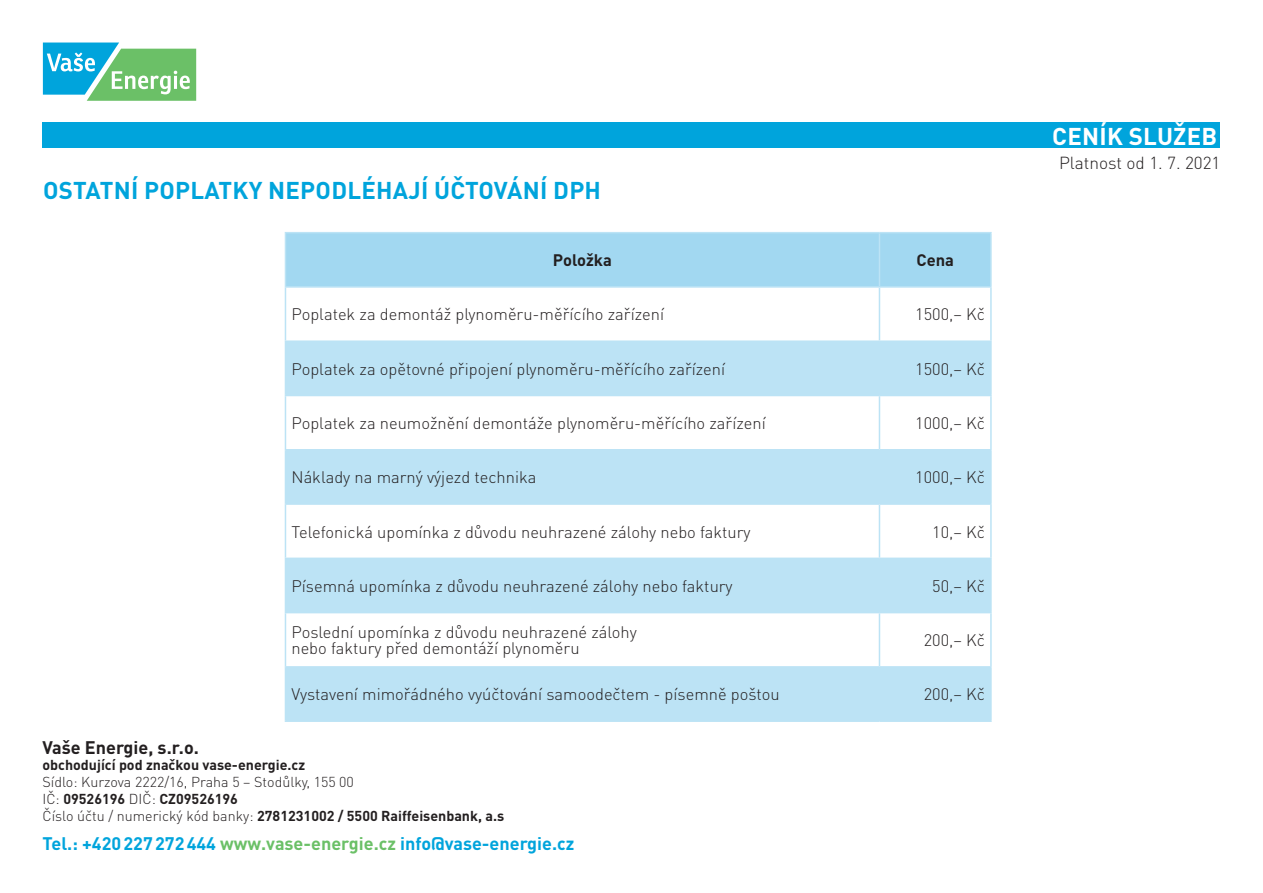
<style>
.page{position:relative;width:1263px;height:893px;background:#fff}
.page>*{position:absolute;margin:0;border:0;box-sizing:border-box;transform-origin:0 0}
.Velky_nadpis{font:700 24px "DIN Pro";letter-spacing:.01em;color:#00a4dc}
.Velky_nadpis-2{font:700 24px "DIN Pro";letter-spacing:.01em;color:#fff}
.text{font:700 18px "DIN Pro";color:#00a4dc}
.mezinadpis_verzalky{font:700 18px "DIN Pro";color:#231f20}
.mezinadpis{font:300 17.25px "DIN Pro";color:#231f20}
.tabulka_uvnitr{font:300 16.5px/16.5px "DIN Pro";color:#231f20}
.tabulka_kategorie{font:700 16.5px "DIN Pro";color:#231f20}
.t1{font:700 14.25px "DIN Pro";color:#231f20}
.t2{font:300 14.25px "DIN Pro";color:#231f20}
.s1{font-weight:300}
.s2{color:#6bc067}
</style>
<div class="page">
<div style="left:286px;top:233px;width:704px;height:53px;background:#a2d8f1"></div>
<svg style="left:286px;top:342px;width:704px;height:378px;fill:#bce3f5"></svg>
<hr style="left:285px;top:232px;width:594px;height:1px;background:#bce3f5">
<hr style="left:285px;top:233px;width:1px;height:53px;background:#bce3f5">
<hr style="left:879px;top:232px;width:113px;height:1px;background:#bce3f5">
<hr style="left:879px;top:233px;width:1px;height:53px;background:#bce3f5">
<hr style="left:990px;top:233px;width:2px;height:53px;background:#bce3f5">
<hr style="left:285px;top:286px;width:594px;height:2px;background:#bce3f5">
<hr style="left:285px;top:288px;width:1px;height:52px;background:#bce3f5">
<hr style="left:879px;top:286px;width:113px;height:2px;background:#bce3f5">
<hr style="left:879px;top:288px;width:1px;height:52px;background:#bce3f5">
<hr style="left:990px;top:288px;width:2px;height:52px;background:#bce3f5">
<hr style="left:285px;top:340px;width:594px;height:2px;background:#bce3f5">
<hr style="left:285px;top:342px;width:1px;height:53px;background:#bce3f5">
<hr style="left:879px;top:340px;width:113px;height:2px;background:#bce3f5">
<hr style="left:879px;top:342px;width:1px;height:53px;background:#bce3f5">
<hr style="left:990px;top:342px;width:2px;height:53px;background:#bce3f5">
<hr style="left:285px;top:395px;width:594px;height:1px;background:#bce3f5">
<hr style="left:285px;top:396px;width:1px;height:53px;background:#bce3f5">
<hr style="left:879px;top:395px;width:113px;height:1px;background:#bce3f5">
<hr style="left:879px;top:396px;width:1px;height:53px;background:#bce3f5">
<hr style="left:990px;top:396px;width:2px;height:53px;background:#bce3f5">
<hr style="left:285px;top:449px;width:594px;height:1px;background:#bce3f5">
<hr style="left:285px;top:450px;width:1px;height:53px;background:#bce3f5">
<hr style="left:879px;top:449px;width:113px;height:1px;background:#bce3f5">
<hr style="left:879px;top:450px;width:1px;height:53px;background:#bce3f5">
<hr style="left:990px;top:450px;width:2px;height:53px;background:#bce3f5">
<hr style="left:285px;top:503px;width:594px;height:2px;background:#bce3f5">
<hr style="left:285px;top:505px;width:1px;height:53px;background:#bce3f5">
<hr style="left:879px;top:503px;width:113px;height:2px;background:#bce3f5">
<hr style="left:879px;top:505px;width:1px;height:53px;background:#bce3f5">
<hr style="left:990px;top:505px;width:2px;height:53px;background:#bce3f5">
<hr style="left:285px;top:558px;width:594px;height:1px;background:#bce3f5">
<hr style="left:285px;top:559px;width:1px;height:53px;background:#bce3f5">
<hr style="left:879px;top:558px;width:113px;height:1px;background:#bce3f5">
<hr style="left:879px;top:559px;width:1px;height:53px;background:#bce3f5">
<hr style="left:990px;top:559px;width:2px;height:53px;background:#bce3f5">
<hr style="left:285px;top:612px;width:594px;height:1px;background:#bce3f5">
<hr style="left:285px;top:613px;width:1px;height:53px;background:#bce3f5">
<hr style="left:879px;top:612px;width:113px;height:1px;background:#bce3f5">
<hr style="left:879px;top:613px;width:1px;height:53px;background:#bce3f5">
<hr style="left:990px;top:613px;width:2px;height:53px;background:#bce3f5">
<hr style="left:285px;top:666px;width:594px;height:2px;background:#bce3f5">
<hr style="left:285px;top:668px;width:1px;height:52px;background:#bce3f5">
<hr style="left:879px;top:666px;width:113px;height:2px;background:#bce3f5">
<hr style="left:879px;top:668px;width:1px;height:52px;background:#bce3f5">
<hr style="left:990px;top:668px;width:2px;height:52px;background:#bce3f5">
<hr style="left:285px;top:720px;width:594px;height:2px;background:#bce3f5">
<hr style="left:879px;top:720px;width:113px;height:2px;background:#bce3f5">
<div style="left:43px;top:122px;width:1177px;height:26px;background:#00a4dc"></div>
<svg style="left:43px;top:43px;width:153px;height:58px"></svg>
<p class="Velky_nadpis" style="left:43px;top:174px;width:560px">OSTATNÍ POPLATKY NEPODLÉHAJÍ ÚČTOVÁNÍ DPH</p>
<p class="tabulka_kategorie" style="left:553px;top:249px;width:61px">Položka</p>
<p class="tabulka_kategorie" style="left:916px;top:249px;width:39px">Cena</p>
<p class="tabulka_uvnitr" style="left:291px;top:305px;width:374px">Poplatek za demontáž plynoměru-měřícího zařízení</p>
<p class="tabulka_uvnitr" style="left:915px;top:305px;width:71px">1500,– Kč</p>
<p class="tabulka_uvnitr" style="left:291px;top:360px;width:435px">Poplatek za opětovné připojení plynoměru-měřícího zařízení</p>
<p class="tabulka_uvnitr" style="left:915px;top:360px;width:71px">1500,– Kč</p>
<p class="tabulka_uvnitr" style="left:291px;top:414px;width:476px">Poplatek za neumožnění demontáže plynoměru-měřícího zařízení</p>
<p class="tabulka_uvnitr" style="left:915px;top:414px;width:71px">1000,– Kč</p>
<p class="tabulka_uvnitr" style="left:291px;top:468px;width:246px">Náklady na marný výjezd technika</p>
<p class="tabulka_uvnitr" style="left:915px;top:468px;width:71px">1000,– Kč</p>
<p class="tabulka_uvnitr" style="left:291px;top:523px;width:461px">Telefonická upomínka z důvodu neuhrazené zálohy nebo faktury</p>
<p class="tabulka_uvnitr" style="left:932px;top:523px;width:54px">10,– Kč</p>
<p class="tabulka_uvnitr" style="left:291px;top:577px;width:443px">Písemná upomínka z důvodu neuhrazené zálohy nebo faktury</p>
<p class="tabulka_uvnitr" style="left:932px;top:577px;width:54px">50,– Kč</p>
<p class="tabulka_uvnitr" style="left:291px;top:623px;width:347px">Poslední upomínka z důvodu neuhrazené zálohy nebo faktury před demontáží plynoměru</p>
<p class="tabulka_uvnitr" style="left:924px;top:631px;width:63px">200,– Kč</p>
<p class="tabulka_uvnitr" style="left:291px;top:685px;width:490px">Vystavení mimořádného vyúčtování samoodečtem - písemně poštou</p>
<p class="tabulka_uvnitr" style="left:924px;top:685px;width:63px">200,– Kč</p>
<p class="mezinadpis_verzalky" style="left:43px;top:736px;width:158px">Vaše Energie, s.r.o.</p>
<p class="t1" style="left:43px;top:755px;width:264px">obchodující pod značkou vase-energie.cz</p>
<p class="t2" style="left:43px;top:772px;width:313px">Sídlo: Kurzova 2222/16, Praha 5 – Stodůlky, 155 00</p>
<p class="t1" style="left:43px;top:789px;width:197px"><span class="s1">IČ:</span> 09526196 <span class="s1">DIČ:</span> CZ09526196</p>
<p class="t1" style="left:43px;top:806px;width:463px"><span class="s1">Číslo účtu / numerický kód banky:</span> 2781231002 / 5500 Raiffeisenbank, a.s</p>
<p class="text" style="left:43px;top:832px;width:533px">Tel.: +420227272444 <span class="s2">www.vase-energie.cz</span> info@vase-energie.cz</p>
<p class="Velky_nadpis-2" style="left:1052px;top:120px;width:166px">CENÍK SLUŽEB</p>
<p class="mezinadpis" style="left:1059px;top:151px;width:163px">Platnost od 1. 7. 2021</p>
</div>
